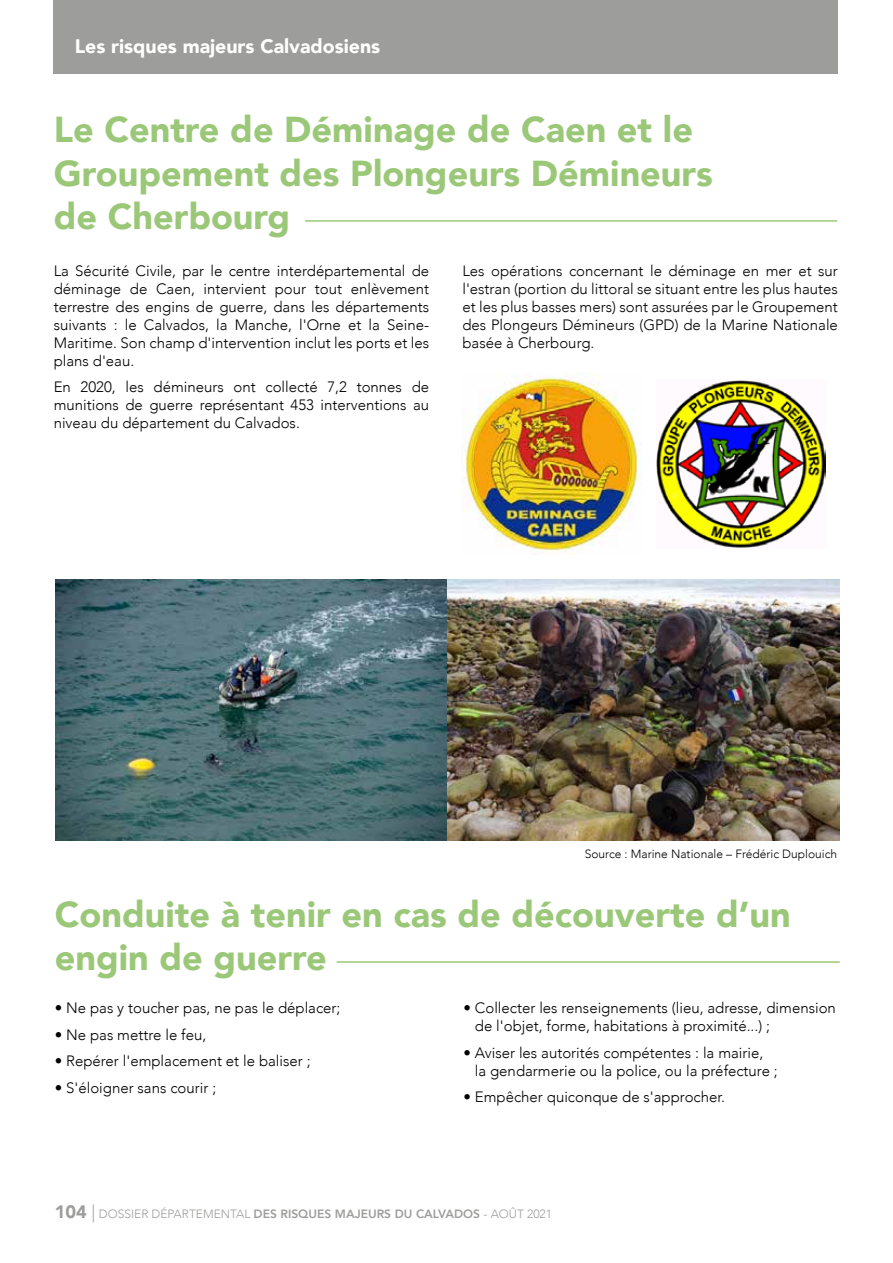
<style>
.page{position:relative;width:893px;height:1263px;background:#fff}
.page>*{position:absolute;margin:0;border:0;box-sizing:border-box;transform-origin:0 0}
.t1{font:900 36px/43.2px "Avenir";color:#9bc878}
.t2{font:900 19.5px "Avenir";color:#fff}
.t3{font:300 15px/18px "Avenir";color:#000;text-align:justify}
.t4{font:300 12px "Avenir";color:#9d9d9c}
.t5{font:300 12px "Avenir";color:#000}
.s1{font-weight:900;font-size:18px}
.s2{font-size:18px}
.s3{font-weight:800}
</style>
<div class="page">
<div style="left:54px;top:0;width:784px;height:73px;background:#9d9d9c"></div>
<hr style="left:337px;top:961px;width:503px;height:2px;background:#9bc878">
<hr style="left:305px;top:220px;width:532px;height:2px;background:#9bc878">
<img style="left:462px;top:373px;width:179px;height:181px">
<img style="left:657px;top:380px;width:169px;height:168px">
<img style="left:56px;top:580px;width:783px;height:260px">
<h2 class="t2" style="left:75px;top:30px;width:307px">Les risques majeurs Calvadosiens</h2>
<h1 class="t1" style="left:54px;top:107px;width:661px">Le Centre de Déminage de Caen et le<br>Groupement des Plongeurs Démineurs de Cherbourg</h1>
<p class="t3" style="left:54px;top:262px;width:377px">La Sécurité Civile, par le centre interdépartemental de déminage de Caen, intervient pour tout enlèvement terrestre des engins de guerre, dans les départements suivants : le Calvados, la Manche, l'Orne et la Seine-Maritime. Son champ d'intervention inclut les ports et les plans d'eau.</p>
<p class="t3" style="left:54px;top:378px;width:377px">En 2020, les démineurs ont collecté 7,2 tonnes de munitions de guerre représentant 453 interventions au niveau du département du Calvados.</p>
<p class="t3" style="left:462px;top:262px;width:377px">Les opérations concernant le déminage en mer et sur l'estran (portion du littoral se situant entre les plus hautes et les plus basses mers) sont assurées par le Groupement des Plongeurs Démineurs (GPD) de la Marine Nationale basée à Cherbourg.</p>
<p class="t5" style="left:585px;top:846px;width:254px">Source : Marine Nationale – Frédéric Duplouich</p>
<h1 class="t1" style="left:55px;top:892px;width:737px">Conduite à tenir en cas de découverte d’un engin de guerre</h1>
<p class="t3" style="left:55px;top:999px;width:287px">• Ne pas y toucher pas, ne pas le déplacer;</p>
<p class="t3" style="left:55px;top:1026px;width:153px">• Ne pas mettre le feu,</p>
<p class="t3" style="left:55px;top:1052px;width:257px">• Repérer l'emplacement et le baliser ;</p>
<p class="t3" style="left:55px;top:1079px;width:163px">• S'éloigner sans courir ;</p>
<p class="t3" style="left:475px;top:999px;width:363px;text-indent:-11px">• Collecter les renseignements (lieu, adresse, dimension de l'objet, forme, habitations à proximité...) ;</p>
<p class="t3" style="left:475px;top:1044px;width:304px;text-indent:-11px">• Aviser les autorités compétentes : la mairie, la gendarmerie ou la police, ou la préfecture ;</p>
<p class="t3" style="left:463px;top:1088px;width:263px">• Empêcher quiconque de s'approcher.</p>
<p class="t4" style="left:55px;top:1206px;width:499px"><span class="s1">104</span> <span class="s2">|</span> DOSSIER DÉPARTEMENTAL <span class="s3">DES RISQUES MAJEURS DU CALVADOS</span> - AOÛT 2021</p>
</div>
